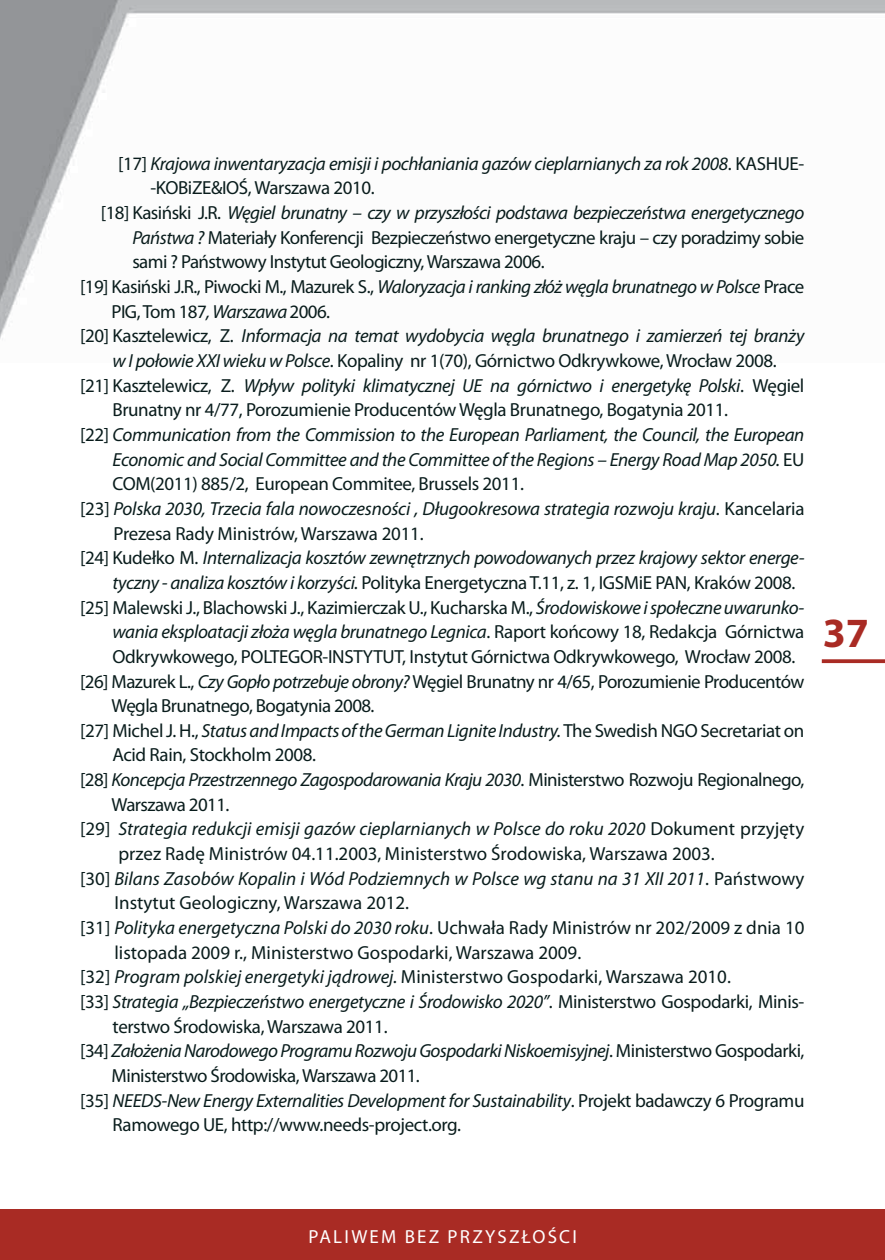
<style>
.page{position:relative;width:885px;height:1260px;background:#fff}
.page>*{position:absolute;margin:0;border:0;box-sizing:border-box;transform-origin:0 0}
.t1{font:700 41.7px "Myriad Pro";color:#a92b24}
.t2{font:italic 18.9px "Myriad Pro";letter-spacing:-.02em;color:#091c1c}
.t3{font:18.9px "Myriad Pro";letter-spacing:-.02em;color:#091c1c}
.t4{font:18.9px "Myriad Pro";color:#091c1c}
.t5{font:italic 18.9px "Myriad Pro";color:#091c1c}
.t6{font:18.9px "Myriad Pro";letter-spacing:.12em;color:#fff}
.s1{font-style:normal}
.s2{font-style:italic}
</style>
<div class="page">
<img style="left:0;top:0;width:885px;height:340px">
<div style="left:0;top:1209px;width:885px;height:51px;background:#a92b24"></div>
<svg style="left:822px;top:659px;width:63px;height:4px"></svg>
<p class="t2" style="left:118px;top:156px;width:688px"><span class="s1">[17]</span> Krajowa inwentaryzacja emisji i pochłaniania gazów cieplarnianych za rok 2008<span class="s1">. KASHUE-</span></p>
<p class="t3" style="left:150px;top:181px;width:226px">-KOBiZE&amp;IOŚ, Warszawa 2010.</p>
<p class="t2" style="left:101px;top:205px;width:705px"><span class="s1">[18] Kasiński J.R.</span> Węgiel brunatny – czy w przyszłości podstawa bezpieczeństwa energetycznego</p>
<p class="t3" style="left:132px;top:230px;width:673px"><span class="s2">Państwa ?</span> Materiały Konferencji Bezpieczeństwo energetyczne kraju – czy poradzimy sobie</p>
<p class="t3" style="left:132px;top:255px;width:414px">sami ? Państwowy Instytut Geologiczny, Warszawa 2006.</p>
<p class="t2" style="left:80px;top:279px;width:726px"><span class="s1">[19] Kasiński J.R., Piwocki M., Mazurek S.,</span> Waloryzacja i ranking złóż węgla brunatnego w Polsce <span class="s1">Prace</span></p>
<p class="t3" style="left:111px;top:304px;width:220px">PIG, Tom 187<span class="s2">, Warszawa</span> 2006.</p>
<p class="t2" style="left:80px;top:329px;width:726px"><span class="s1">[20] Kasztelewicz, Z.</span> Informacja na temat wydobycia węgla brunatnego i zamierzeń tej branży</p>
<p class="t3" style="left:112px;top:353px;width:666px"><span class="s2">w I połowie XXI wieku w Polsce</span>. Kopaliny nr 1(70), Górnictwo Odkrywkowe, Wrocław 2008.</p>
<p class="t2" style="left:80px;top:378px;width:726px"><span class="s1">[21] Kasztelewicz, Z.</span> Wpływ polityki klimatycznej UE na górnictwo i energetykę Polski<span class="s1">. Węgiel</span></p>
<p class="t3" style="left:112px;top:403px;width:617px">Brunatny nr 4/77, Porozumienie Producentów Węgla Brunatnego, Bogatynia 2011.</p>
<p class="t2" style="left:80px;top:427px;width:726px"><span class="s1">[22]</span> Communication from the Commission to the European Parliament, the Council, the European</p>
<p class="t2" style="left:112px;top:452px;width:693px">Economic and Social Committee and the Committee of the Regions – Energy Road Map 2050. <span class="s1">EU</span></p>
<p class="t3" style="left:112px;top:477px;width:413px">COM(2011) 885/2, European Commitee, Brussels 2011.</p>
<p class="t2" style="left:80px;top:501px;width:726px"><span class="s1">[23]</span> Polska 2030, Trzecia fala nowoczesności , Długookresowa strategia rozwoju kraju<span class="s1">. Kancelaria</span></p>
<p class="t3" style="left:113px;top:526px;width:312px">Prezesa Rady Ministrów, Warszawa 2011.</p>
<p class="t2" style="left:80px;top:551px;width:726px"><span class="s1">[24] Kudełko M.</span> Internalizacja kosztów zewnętrznych powodowanych przez krajowy sektor energe-</p>
<p class="t3" style="left:112px;top:575px;width:684px"><span class="s2">tyczny - analiza kosztów i korzyści.</span> Polityka Energetyczna T.11, z. 1, IGSMiE PAN, Kraków 2008.</p>
<p class="t3" style="left:80px;top:600px;width:726px">[25] Malewski J., Blachowski J., Kazimierczak U., Kucharska M., <span class="s2">Środowiskowe i społeczne uwarunko-</span></p>
<p class="t2" style="left:112px;top:624px;width:693px">wania eksploatacji złoża węgla brunatnego Legnica<span class="s1">. Raport końcowy 18, Redakcja Górnictwa</span></p>
<p class="t3" style="left:112px;top:649px;width:684px">Odkrywkowego, POLTEGOR-INSTYTUT, Instytut Górnictwa Odkrywkowego, Wrocław 2008.</p>
<p class="t3" style="left:80px;top:674px;width:726px">[26] Mazurek L., <span class="s2">Czy Gopło potrzebuje obrony?</span> Węgiel Brunatny nr 4/65, Porozumienie Producentów</p>
<p class="t3" style="left:112px;top:698px;width:264px">Węgla Brunatnego, Bogatynia 2008.</p>
<p class="t2" style="left:80px;top:723px;width:726px"><span class="s1">[27] Michel J. H.,</span> Status and Impacts of the German Lignite Industry. <span class="s1">The Swedish NGO Secretariat on</span></p>
<p class="t3" style="left:112px;top:748px;width:205px">Acid Rain, Stockholm 2008.</p>
<p class="t2" style="left:80px;top:772px;width:726px"><span class="s1">[28]</span> Koncepcja Przestrzennego Zagospodarowania Kraju 2030<span class="s1">. Ministerstwo Rozwoju Regionalnego,</span></p>
<p class="t3" style="left:112px;top:797px;width:119px">Warszawa 2011.</p>
<p class="t5" style="left:80px;top:822px;width:726px"><span class="s1">[29]</span> Strategia redukcji emisji gazów cieplarnianych w Polsce do roku 2020 <span class="s1">Dokument przyjęty</span></p>
<p class="t4" style="left:118px;top:846px;width:598px">przez Radę Ministrów 04.11.2003, Ministerstwo Środowiska, Warszawa 2003.</p>
<p class="t5" style="left:80px;top:871px;width:726px"><span class="s1">[30]</span> Bilans Zasobów Kopalin i Wód Podziemnych w Polsce wg stanu na 31 XII 2011<span class="s1">. Państwowy</span></p>
<p class="t4" style="left:114px;top:896px;width:296px">Instytut Geologiczny, Warszawa 2012.</p>
<p class="t4" style="left:80px;top:920px;width:726px">[31] <span class="s2">Polityka energetyczna Polski do 2030 roku</span>. Uchwała Rady Ministrów nr 202/2009 z dnia 10</p>
<p class="t4" style="left:114px;top:945px;width:468px">listopada 2009 r., Ministerstwo Gospodarki, Warszawa 2009.</p>
<p class="t4" style="left:80px;top:969px;width:652px">[32] <span class="s2">Program polskiej energetyki jądrowej.</span> Ministerstwo Gospodarki, Warszawa 2010.</p>
<p class="t2" style="left:80px;top:994px;width:726px"><span class="s1">[33]</span> Strategia „Bezpieczeństwo energetyczne i Środowisko 2020”<span class="s1">. Ministerstwo Gospodarki, Minis-</span></p>
<p class="t3" style="left:113px;top:1019px;width:276px">terstwo Środowiska, Warszawa 2011.</p>
<p class="t2" style="left:80px;top:1043px;width:726px"><span class="s1">[34]</span> Założenia Narodowego Programu Rozwoju Gospodarki Niskoemisyjnej<span class="s1">. Ministerstwo Gospodarki,</span></p>
<p class="t3" style="left:112px;top:1068px;width:310px">Ministerstwo Środowiska, Warszawa 2011.</p>
<p class="t2" style="left:80px;top:1093px;width:726px"><span class="s1">[35]</span> NEEDS-New Energy Externalities Development for Sustainability<span class="s1">. Projekt badawczy 6 Programu</span></p>
<p class="t3" style="left:113px;top:1117px;width:350px">Ramowego UE, http://www.needs-project.org.</p>
<h1 class="t1" style="left:823px;top:617px;width:48px">37</h1>
<p class="t6" style="left:309px;top:1230px;width:270px">PALIWEM BEZ PRZYSZŁOŚCI</p>
</div>
